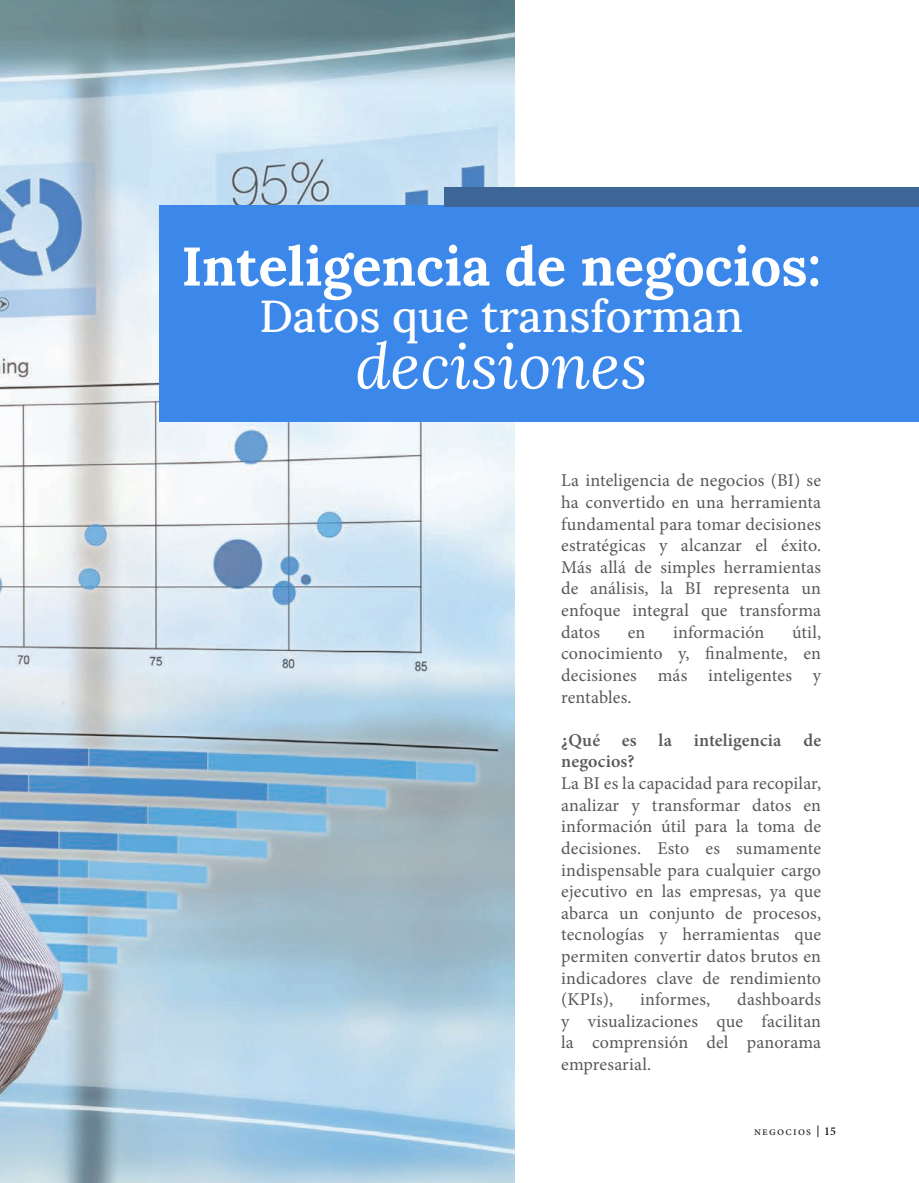
<style>
.page{position:relative;width:919px;height:1183px;background:#fff}
.page>*{position:absolute;margin:0;border:0;box-sizing:border-box;transform-origin:0 0}
.t1{font:italic 63.15px "Lora";color:#fff}
.t2{font:700 54.3px "Lora";color:#fff}
.t3{font:500 44.7px "Lora";color:#fff}
.Cuerpo_Negro{font:18px/21.6px "Minion Pro";letter-spacing:.005em;color:#57585a;text-align:justify}
.Cuerpo_Negro-2{font:600 18px/21.6px "Minion Pro";letter-spacing:.01em;color:#57585a}
.t4{font:12px "Minion Pro";letter-spacing:.1em;color:#231f20}
.s1{font-weight:600}
</style>
<div class="page">
<img style="left:0;top:0;width:514px;height:1182px">
<div style="left:159px;top:205px;width:759px;height:216px;background:#3c88ea"></div>
<div style="left:444px;top:187px;width:474px;height:19px;background:#3d6596"></div>
<p class="t2" style="left:181px;top:221px;width:641px">Inteligencia de negocios:</p>
<p class="t3" style="left:259px;top:281px;width:485px">Datos que transforman</p>
<p class="t1" style="left:355px;top:322px;width:294px">decisiones</p>
<p class="Cuerpo_Negro" style="left:561px;top:470px;width:261px">La inteligencia de negocios (BI) se ha convertido en una herramienta fundamental para tomar decisiones estratégicas y alcanzar el éxito.<br>Más allá de simples herramientas de análisis, la BI representa un enfoque integral que transforma datos</p>
<p class="Cuerpo_Negro" style="left:561px;top:621px;width:261px;text-indent:231px">útil, conocimiento y, finalmente, en decisiones más inteligentes y rentables.</p>
<p class="Cuerpo_Negro-2" style="left:561px;top:729px;width:261px">¿Qué es la inteligencia de negocios?</p>
<p class="Cuerpo_Negro" style="left:561px;top:772px;width:261px">La BI es la capacidad para recopilar, analizar y transformar datos en información útil para la toma de decisiones. Esto es sumamente indispensable para cualquier cargo ejecutivo en las empresas, ya que abarca un conjunto de procesos, tecnologías y herramientas que permiten convertir datos brutos en indicadores clave de rendimiento (KPIs),</p>
<p class="Cuerpo_Negro" style="left:627px;top:621px;width:19px">en</p>
<p class="Cuerpo_Negro" style="left:673px;top:621px;width:93px">información</p>
<p class="Cuerpo_Negro" style="left:561px;top:988px;width:261px;text-indent:176px">dashboards y visualizaciones que facilitan la comprensión del panorama empresarial.</p>
<p class="Cuerpo_Negro" style="left:640px;top:988px;width:72px">informes,</p>
<p class="t4" style="left:754px;top:1122px;width:84px">negocios <span class="s1">15</span></p>
</div>
